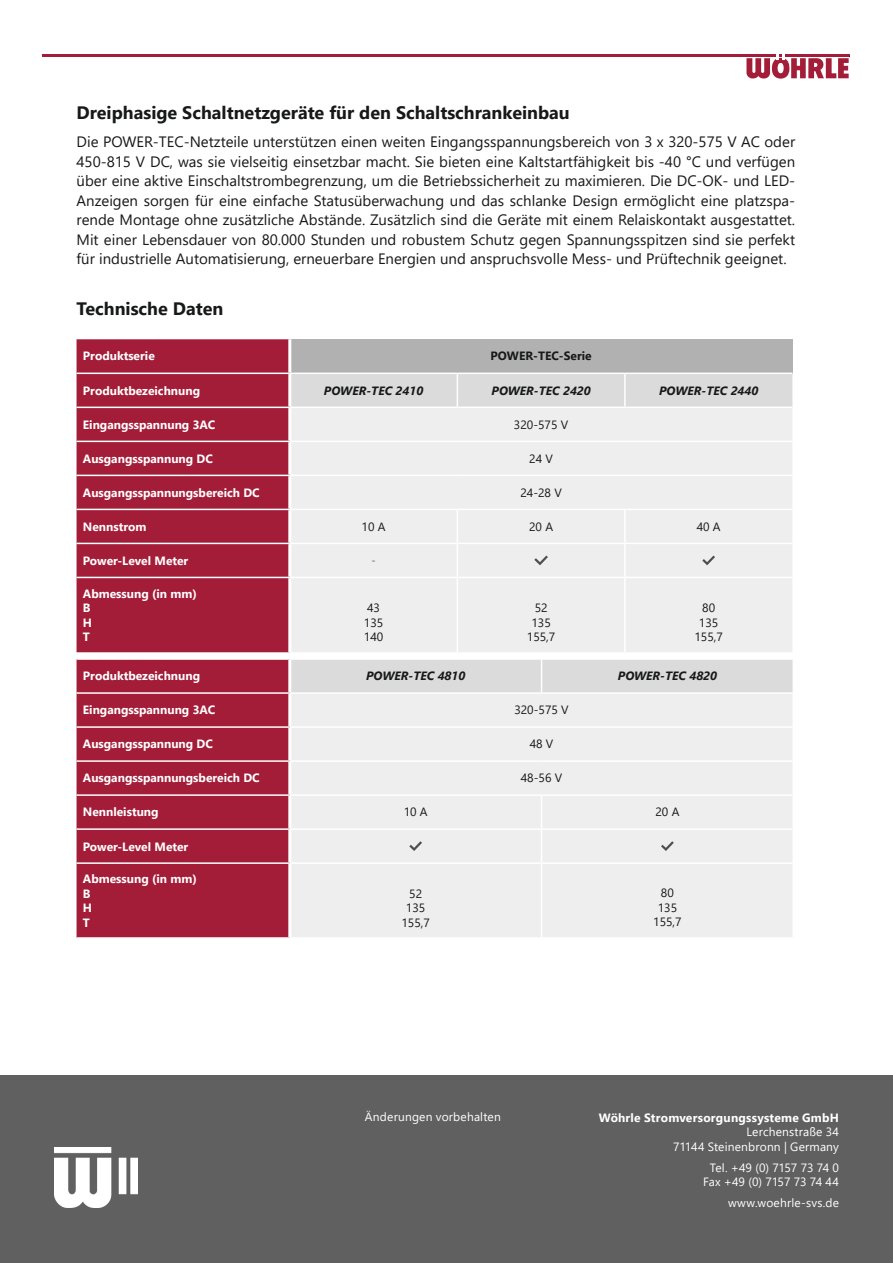
<style>
.page{position:relative;width:893px;height:1263px;background:#fff}
.page>*{position:absolute;margin:0;border:0;box-sizing:border-box;transform-origin:0 0}
.t1{font:700 18px "Segoe UI";color:#171818}
.Text{font:15px/19.5px "Segoe UI";color:#171818;text-align:justify}
.t2{font:700 12px "Segoe UI";color:#fff}
.t3{font:12px/21px "Segoe UI";letter-spacing:.015em;color:#fff;text-align:right}
.t4{font:12px "Segoe UI";color:#171818}
.t5{font:italic 700 12px "Segoe UI";color:#171818}
.t6{font:12px "Segoe UI";letter-spacing:-.015em;color:#fff}
.t7{font:700 12px "Segoe UI";color:#171818}
</style>
<div class="page">
<div style="left:77px;top:339px;width:211px;height:313px;background:#a31d38"></div>
<div style="left:290px;top:339px;width:502px;height:34px;background:#b1b1b1"></div>
<div style="left:291px;top:374px;width:501px;height:33px;background:#dadbda"></div>
<div style="left:291px;top:408px;width:501px;height:244px;background:#eee"></div>
<hr style="left:77px;top:373px;width:213px;height:1px;background:#fff">
<hr style="left:77px;top:407px;width:213px;height:1px;background:#fff">
<hr style="left:77px;top:441px;width:213px;height:1px;background:#fff">
<hr style="left:77px;top:475px;width:213px;height:1px;background:#fff">
<hr style="left:77px;top:509px;width:213px;height:1px;background:#fff">
<hr style="left:77px;top:543px;width:213px;height:1px;background:#fff">
<hr style="left:77px;top:577px;width:213px;height:1px;background:#fff">
<hr style="left:288px;top:339px;width:3px;height:34px;background:#fff">
<hr style="left:457px;top:374px;width:1px;height:33px;background:#fff">
<hr style="left:624px;top:374px;width:2px;height:33px;background:#fff">
<hr style="left:457px;top:510px;width:1px;height:33px;background:#fff">
<hr style="left:624px;top:510px;width:2px;height:33px;background:#fff">
<hr style="left:457px;top:544px;width:1px;height:33px;background:#fff">
<hr style="left:457px;top:578px;width:1px;height:74px;background:#fff">
<hr style="left:624px;top:544px;width:2px;height:33px;background:#fff">
<hr style="left:624px;top:578px;width:2px;height:74px;background:#fff">
<hr style="left:290px;top:441px;width:167px;height:1px;background:#fff">
<hr style="left:457px;top:441px;width:168px;height:1px;background:#fff">
<hr style="left:625px;top:441px;width:167px;height:1px;background:#fff">
<hr style="left:290px;top:475px;width:167px;height:1px;background:#fff">
<hr style="left:457px;top:475px;width:168px;height:1px;background:#fff">
<hr style="left:625px;top:475px;width:167px;height:1px;background:#fff">
<hr style="left:290px;top:509px;width:167px;height:1px;background:#fff">
<hr style="left:457px;top:509px;width:168px;height:1px;background:#fff">
<hr style="left:625px;top:509px;width:167px;height:1px;background:#fff">
<hr style="left:290px;top:543px;width:167px;height:1px;background:#fff">
<hr style="left:290px;top:577px;width:167px;height:1px;background:#fff">
<hr style="left:457px;top:543px;width:168px;height:1px;background:#fff">
<hr style="left:457px;top:577px;width:168px;height:1px;background:#fff">
<hr style="left:625px;top:543px;width:167px;height:1px;background:#fff">
<hr style="left:625px;top:577px;width:167px;height:1px;background:#fff">
<svg style="left:532px;top:553px;width:18px;height:14px"></svg>
<svg style="left:700px;top:553px;width:17px;height:14px"></svg>
<div style="left:77px;top:660px;width:211px;height:277px;background:#a31d38"></div>
<div style="left:291px;top:660px;width:501px;height:32px;background:#dadbda"></div>
<div style="left:291px;top:694px;width:501px;height:243px;background:#eee"></div>
<hr style="left:77px;top:692px;width:213px;height:2px;background:#fff">
<hr style="left:77px;top:726px;width:213px;height:2px;background:#fff">
<hr style="left:77px;top:760px;width:213px;height:2px;background:#fff">
<hr style="left:77px;top:794px;width:213px;height:2px;background:#fff">
<hr style="left:77px;top:828px;width:213px;height:2px;background:#fff">
<hr style="left:77px;top:862px;width:213px;height:2px;background:#fff">
<hr style="left:541px;top:660px;width:1px;height:32px;background:#fff">
<hr style="left:541px;top:796px;width:1px;height:32px;background:#fff">
<hr style="left:541px;top:830px;width:1px;height:32px;background:#fff">
<hr style="left:541px;top:864px;width:1px;height:73px;background:#fff">
<hr style="left:290px;top:726px;width:252px;height:2px;background:#fff">
<hr style="left:542px;top:726px;width:252px;height:2px;background:#fff">
<hr style="left:290px;top:760px;width:252px;height:2px;background:#fff">
<hr style="left:542px;top:760px;width:252px;height:2px;background:#fff">
<hr style="left:290px;top:794px;width:252px;height:2px;background:#fff">
<hr style="left:542px;top:794px;width:252px;height:2px;background:#fff">
<hr style="left:290px;top:828px;width:252px;height:2px;background:#fff">
<hr style="left:290px;top:862px;width:252px;height:2px;background:#fff">
<hr style="left:542px;top:828px;width:252px;height:2px;background:#fff">
<hr style="left:542px;top:862px;width:252px;height:2px;background:#fff">
<svg style="left:407px;top:839px;width:17px;height:14px"></svg>
<svg style="left:659px;top:839px;width:17px;height:14px"></svg>
<hr style="left:43px;top:54px;width:807px;height:2px;background:#a31d38">
<svg style="left:746px;top:54px;width:103px;height:25px"></svg>
<div style="left:0;top:1076px;width:893px;height:187px;background:#606060"></div>
<img style="left:55px;top:1148px;width:82px;height:60px">
<p class="t1" style="left:77px;top:96px;width:495px">Dreiphasige Schaltnetzgeräte für den Schaltschrankeinbau</p>
<p class="Text" style="left:77px;top:131px;width:720px">Die POWER-TEC-Netzteile unterstützen einen weiten Eingangsspannungsbereich von 3 x 320-575 V AC oder 450-815 V DC, was sie vielseitig einsetzbar macht. Sie bieten eine Kaltstartfähigkeit bis -40 °C und verfügen über eine aktive Einschaltstrombegrenzung, um die Betriebssicherheit zu maximieren. Die DC-OK- und LED-Anzeigen sorgen für eine einfache Statusüberwachung und das schlanke Design ermöglicht eine platzspa&shy;rende Montage ohne zusätzliche Abstände. Zusätzlich sind die Geräte mit einem Relaiskontakt ausgestattet.<br>Mit einer Lebensdauer von 80.000 Stunden und robustem Schutz gegen Spannungsspitzen sind sie perfekt für industrielle Automatisierung, erneuerbare Energien und anspruchsvolle Mess- und Prüftechnik geeignet.</p>
<p class="t1" style="left:77px;top:292px;width:148px">Technische Daten</p>
<p class="t2" style="left:83px;top:345px;width:73px">Produktserie</p>
<p class="t7" style="left:490px;top:345px;width:103px">POWER-TEC-Serie</p>
<p class="t2" style="left:83px;top:379px;width:119px">Produktbezeichnung</p>
<p class="t5" style="left:324px;top:379px;width:101px">POWER-TEC 2410</p>
<p class="t5" style="left:491px;top:379px;width:101px">POWER-TEC 2420</p>
<p class="t5" style="left:659px;top:379px;width:101px">POWER-TEC 2440</p>
<p class="t2" style="left:83px;top:413px;width:134px">Eingangsspannung 3AC</p>
<p class="t4" style="left:514px;top:413px;width:56px">320-575 V</p>
<p class="t2" style="left:83px;top:447px;width:132px">Ausgangsspannung DC</p>
<p class="t4" style="left:529px;top:447px;width:25px">24 V</p>
<p class="t2" style="left:83px;top:481px;width:178px">Ausgangsspannungsbereich DC</p>
<p class="t4" style="left:520px;top:481px;width:43px">24-28 V</p>
<p class="t2" style="left:83px;top:515px;width:65px">Nennstrom</p>
<p class="t4" style="left:362px;top:515px;width:25px">10 A</p>
<p class="t4" style="left:529px;top:515px;width:25px">20 A</p>
<p class="t4" style="left:697px;top:515px;width:25px">40 A</p>
<p class="t2" style="left:83px;top:549px;width:107px">Power-Level Meter</p>
<p class="t2" style="left:83px;top:582px;width:116px">Abmessung (in mm)</p>
<p class="t2" style="left:83px;top:597px;width:9px">B</p>
<p class="t2" style="left:83px;top:611px;width:11px">H</p>
<p class="t2" style="left:83px;top:626px;width:9px">T</p>
<p class="t4" style="left:367px;top:597px;width:14px">43</p>
<p class="t4" style="left:364px;top:611px;width:21px">135</p>
<p class="t4" style="left:364px;top:626px;width:21px">140</p>
<p class="t4" style="left:535px;top:597px;width:14px">52</p>
<p class="t4" style="left:531px;top:611px;width:21px">135</p>
<p class="t4" style="left:527px;top:626px;width:30px">155,7</p>
<p class="t4" style="left:702px;top:597px;width:14px">80</p>
<p class="t4" style="left:699px;top:611px;width:21px">135</p>
<p class="t4" style="left:694px;top:626px;width:30px">155,7</p>
<p class="t2" style="left:83px;top:665px;width:119px">Produktbezeichnung</p>
<p class="t5" style="left:366px;top:665px;width:101px">POWER-TEC 4810</p>
<p class="t5" style="left:618px;top:665px;width:101px">POWER-TEC 4820</p>
<p class="t2" style="left:83px;top:699px;width:134px">Eingangsspannung 3AC</p>
<p class="t4" style="left:514px;top:699px;width:56px">320-575 V</p>
<p class="t2" style="left:83px;top:733px;width:132px">Ausgangsspannung DC</p>
<p class="t4" style="left:530px;top:733px;width:25px">48 V</p>
<p class="t2" style="left:83px;top:767px;width:178px">Ausgangsspannungsbereich DC</p>
<p class="t4" style="left:521px;top:767px;width:43px">48-56 V</p>
<p class="t2" style="left:83px;top:801px;width:77px">Nennleistung</p>
<p class="t4" style="left:404px;top:801px;width:25px">10 A</p>
<p class="t4" style="left:655px;top:801px;width:25px">20 A</p>
<p class="t2" style="left:83px;top:835px;width:107px">Power-Level Meter</p>
<p class="t2" style="left:83px;top:868px;width:116px">Abmessung (in mm)</p>
<p class="t2" style="left:83px;top:882px;width:9px">B</p>
<p class="t2" style="left:83px;top:896px;width:11px">H</p>
<p class="t2" style="left:83px;top:911px;width:9px">T</p>
<p class="t4" style="left:661px;top:882px;width:14px">80</p>
<p class="t4" style="left:658px;top:896px;width:21px">135</p>
<p class="t4" style="left:653px;top:910px;width:30px">155,7</p>
<p class="t4" style="left:409px;top:882px;width:14px">52</p>
<p class="t4" style="left:406px;top:896px;width:21px">135</p>
<p class="t4" style="left:401px;top:911px;width:30px">155,7</p>
<p class="t3" style="left:365px;top:1105px;width:137px">Änderungen vorbehalten</p>
<p class="t2" style="left:599px;top:1106px;width:242px">Wöhrle Stromversorgungssysteme GmbH</p>
<p class="t3" style="left:746px;top:1120px;width:94px">Lerchenstraße 34</p>
<p class="t3" style="left:673px;top:1135px;width:167px">71144 Steinenbronn | Germany</p>
<p class="t6" style="left:710px;top:1156px;width:131px">Tel. +49 (0) 7157 73 74 0</p>
<p class="t3" style="left:703px;top:1170px;width:137px">Fax +49 (0) 7157 73 74 44 www.woehrle-svs.de</p>
</div>
